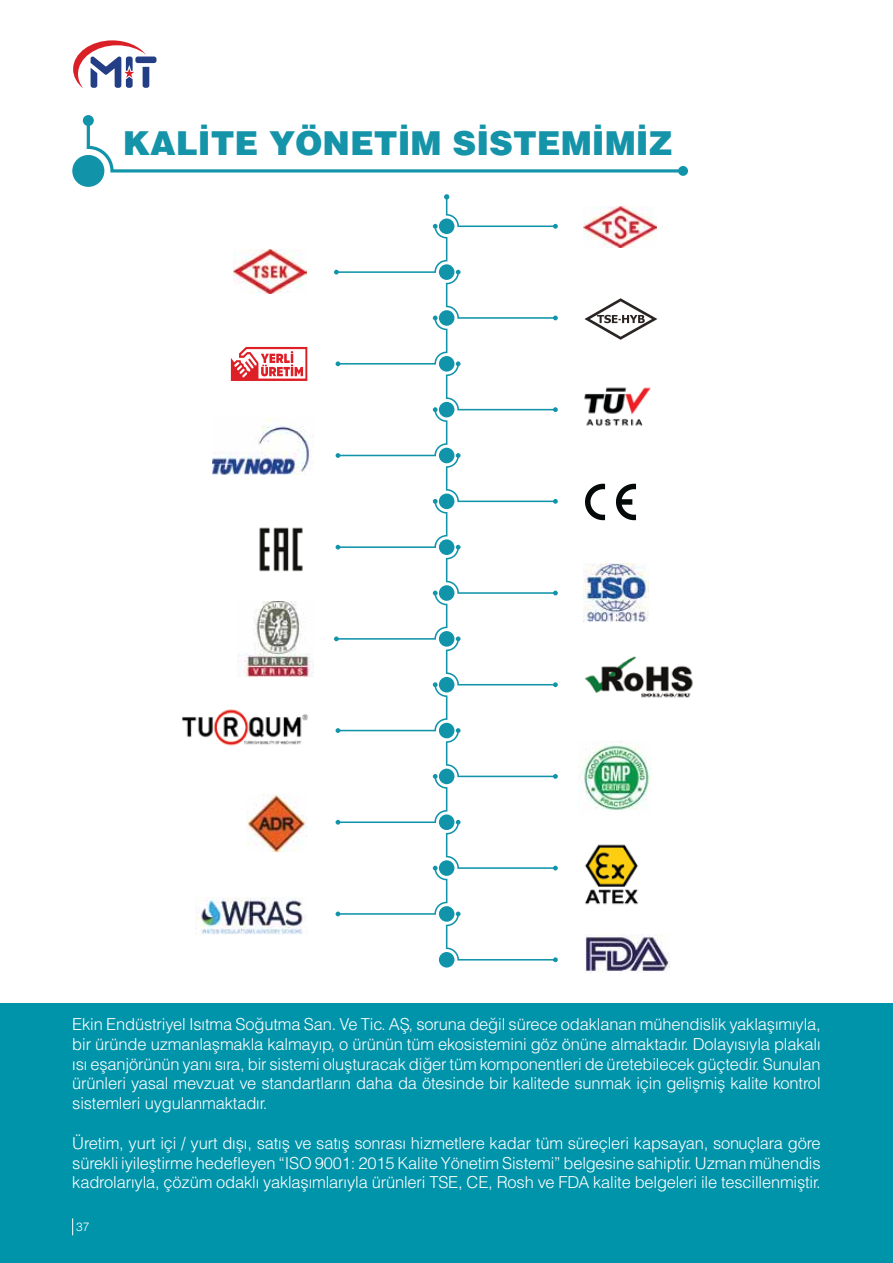
<style>
.page{position:relative;width:893px;height:1263px;background:#fff}
.page>*{position:absolute;margin:0;border:0;box-sizing:border-box;transform-origin:0 0}
.t1{font:33px "Helvetica Black Tr";color:#1594a9}
.t2{font:16.5px/19.8px "Helvetica Light Normal Tr";letter-spacing:-.01em;color:#fff;text-align:justify}
.t3{font:12px "Helvetica Light Normal Tr";color:#fff}
</style>
<div class="page">
<svg style="left:73px;top:40px;width:83px;height:47px"></svg>
<svg style="left:87px;top:124px;width:594px;height:48px"></svg>
<div style="left:83px;top:115px;width:11px;height:11px;background:#1194aa;border-radius:50%"></div>
<div style="left:678px;top:166px;width:10px;height:10px;background:#1194aa;border-radius:50%"></div>
<div style="left:72px;top:155px;width:32px;height:32px;background:#1194aa;border-radius:50%"></div>
<div style="left:0;top:1003px;width:893px;height:260px;background:#0094aa"></div>
<svg style="left:231px;top:347px;width:76px;height:34px"></svg>
<img style="left:246px;top:794px;width:61px;height:58px">
<img style="left:234px;top:250px;width:73px;height:43px">
<svg style="left:584px;top:298px;width:73px;height:42px"></svg>
<img style="left:237px;top:602px;width:77px;height:74px">
<img style="left:584px;top:844px;width:54px;height:61px">
<img style="left:579px;top:744px;width:72px;height:66px">
<img style="left:584px;top:387px;width:67px;height:39px">
<svg style="left:616px;top:484px;width:20px;height:36px"></svg>
<svg style="left:585px;top:484px;width:20px;height:36px"></svg>
<img style="left:259px;top:527px;width:44px;height:45px">
<img style="left:585px;top:934px;width:84px;height:39px">
<img style="left:584px;top:564px;width:64px;height:57px">
<img style="left:584px;top:207px;width:73px;height:41px">
<img style="left:585px;top:656px;width:108px;height:42px">
<img style="left:182px;top:709px;width:126px;height:37px">
<img style="left:196px;top:898px;width:107px;height:36px">
<img style="left:213px;top:417px;width:101px;height:58px">
<div style="left:439px;top:952px;width:15px;height:15px;background:#1194aa;border-radius:50%"></div>
<svg style="left:334px;top:194px;width:224px;height:768px"></svg>
<div style="left:439px;top:814px;width:15px;height:16px;background:#1194aa;border-radius:50%"></div>
<svg style="left:72px;top:1218px;width:1px;height:17px"></svg>
<h1 class="t1" style="left:123px;top:124px;width:551px">KALİTE YÖNETİM SİSTEMİMİZ</h1>
<p class="t2" style="left:72px;top:1015px;width:750px">Ekin Endüstriyel Isıtma Soğutma San. Ve Tic. AŞ, soruna değil sürece odaklanan mühendislik yaklaşımıyla, bir üründe uzmanlaşmakla kalmayıp, o ürünün tüm ekosistemini göz önüne almaktadır. Dolayısıyla plakalı ısı eşanjörünün yanı sıra, bir sistemi oluşturacak diğer tüm komponentleri de üretebilecek güçtedir. Sunulan ürünleri yasal mevzuat ve standartların daha da ötesinde bir kalitede sunmak için gelişmiş kalite kontrol sistemleri uygulanmaktadır.</p>
<p class="t2" style="left:72px;top:1134px;width:750px">Üretim, yurt içi / yurt dışı, satış ve satış sonrası hizmetlere kadar tüm süreçleri kapsayan, sonuçlara göre sürekli iyileştirme hedefleyen “ISO 9001: 2015 Kalite Yönetim Sistemi” belgesine sahiptir. Uzman mühendis kadrolarıyla, çözüm odaklı yaklaşımlarıyla ürünleri TSE, CE, Rosh ve FDA kalite belgeleri ile tescillenmiştir.</p>
<p class="t3" style="left:76px;top:1221px;width:15px">37</p>
</div>
